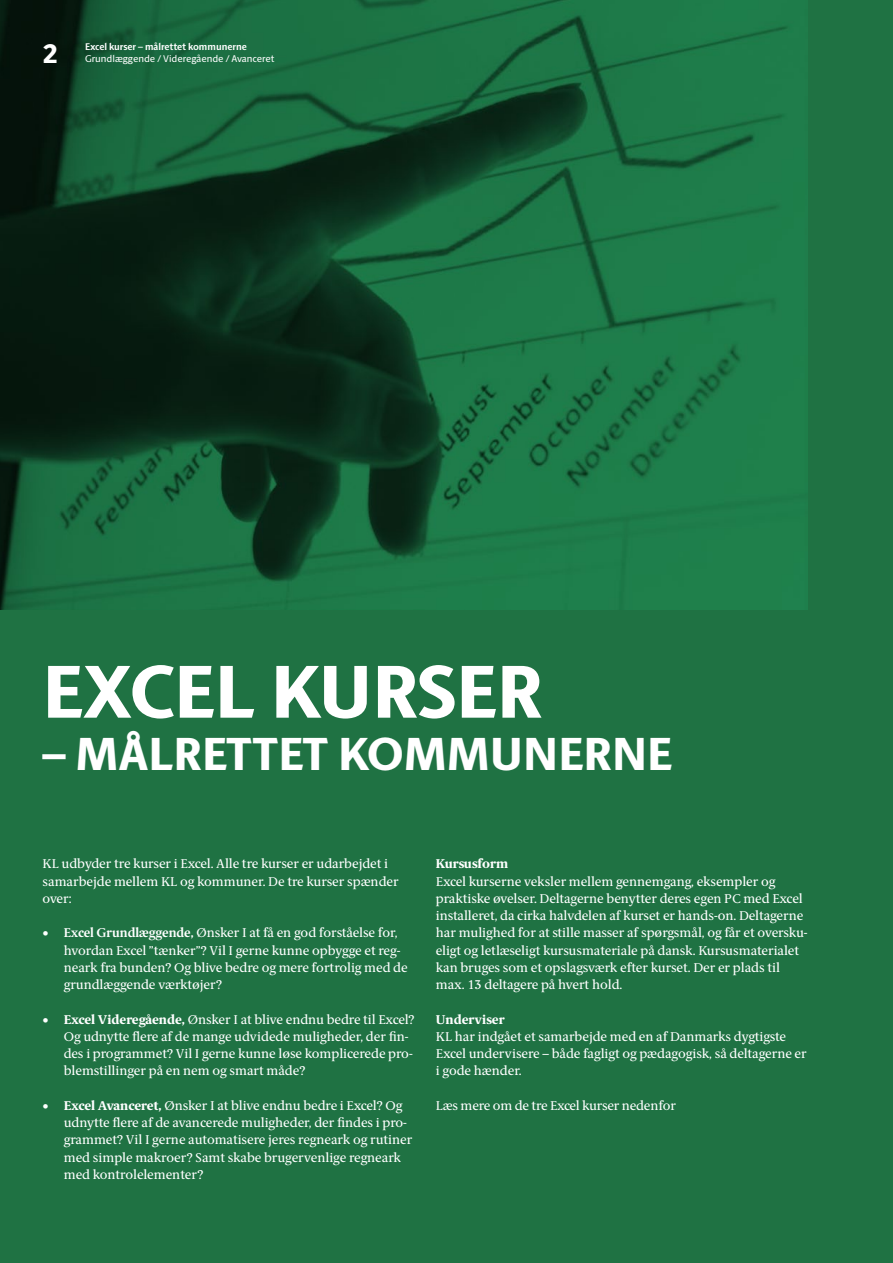
<style>
.page{position:relative;width:893px;height:1263px;background:#1f7243}
.page>*{position:absolute;margin:0;border:0;box-sizing:border-box;transform-origin:0 0}
.Rubrik_1_-_SANS{font:800 75px "ID Sans";color:#fff}
.Rubrik_1_-_SANS-2{font:800 46.5px "ID Sans";color:#fff}
.t1{font:800 27px "ID Sans";color:#fff}
.Brødtekst_-_SERIF{font:12.75px/17.2px "ID Serif";color:#fff}
.Brødtekst_Bullet_-_S{font:12.75px/17.2px "ID Serif";color:#fff}
.Rubrik_3_-_SERIF{font:800 12.75px "ID Serif";color:#fff}
.t2{font:9.75px "ID Sans";color:#fff}
.t3{font:700 9.75px "ID Sans";color:#fff}
.s1{font-weight:700}
.s2{font-weight:800}
</style>
<div class="page">
<img style="left:0;top:0;width:808px;height:610px">
<h3 class="t1" style="left:43px;top:37px;width:17px">2</h3>
<p class="t3" style="left:85px;top:41px;width:163px">Excel kurser – målrettet kommunerne</p>
<p class="t2" style="left:85px;top:53px;width:191px">Grundlæggende / Videregående / Avanceret</p>
<h1 class="Rubrik_1_-_SANS" style="left:43px;top:646px;width:502px">EXCEL KURSER</h1>
<h1 class="Rubrik_1_-_SANS-2" style="left:43px;top:725px;width:631px">– MÅLRETTET KOMMUNERNE</h1>
<p class="Brødtekst_-_SERIF" style="left:43px;top:856px;width:358px">KL udbyder tre kurser i Excel. Alle tre kurser er udarbejdet i samarbejde mellem KL og kommuner. De tre kurser spænder over:</p>
<p class="Brødtekst_Bullet_-_S" style="left:64px;top:925px;width:345px;text-indent:-21px">• <span class="s1">Excel Grundlæggende,</span> Ønsker I at få en god forståelse for, hvordan Excel ”tænker”? Vil I gerne kunne opbygge et reg&shy;neark fra bunden? Og blive bedre og mere fortrolig med de grundlæggende værktøjer?</p>
<p class="Brødtekst_Bullet_-_S" style="left:64px;top:1011px;width:352px;text-indent:-21px">• <span class="s2">Excel Videregående,</span> Ønsker I at blive endnu bedre til Excel?<br>Og udnytte flere af de mange udvidede muligheder, der fin&shy;des i programmet? Vil I gerne kunne løse komplicerede pro&shy;blemstillinger på en nem og smart måde?</p>
<p class="Brødtekst_Bullet_-_S" style="left:64px;top:1097px;width:350px;text-indent:-21px">• <span class="s2">Excel Avanceret,</span> Ønsker I at blive endnu bedre i Excel? Og udnytte flere af de avancerede muligheder, der findes i pro&shy;grammet? Vil I gerne automatisere jeres regneark og rutiner med simple makroer? Samt skabe brugervenlige regneark med kontrolelementer?</p>
<h3 class="Rubrik_3_-_SERIF" style="left:436px;top:856px;width:74px">Kursusform</h3>
<p class="Brødtekst_-_SERIF" style="left:436px;top:873px;width:373px">Excel kurserne veksler mellem gennemgang, eksempler og praktiske øvelser. Deltagerne benytter deres egen PC med Excel installeret, da cirka halvdelen af kurset er hands-on. Deltagerne har mulighed for at stille masser af spørgsmål, og får et oversku&shy;eligt og letlæseligt kursusmateriale på dansk. Kursusmaterialet kan bruges som et opslagsværk efter kurset. Der er plads til max. 13 deltagere på hvert hold.</p>
<h3 class="Rubrik_3_-_SERIF" style="left:436px;top:1011px;width:70px">Underviser</h3>
<p class="Brødtekst_-_SERIF" style="left:436px;top:1028px;width:372px">KL har indgået et samarbejde med en af Danmarks dygtigste<br>Excel undervisere – både fagligt og pædagogisk, så deltagerne er i gode hænder.</p>
<p class="Brødtekst_-_SERIF" style="left:436px;top:1097px;width:242px">Læs mere om de tre Excel kurser nedenfor</p>
</div>
